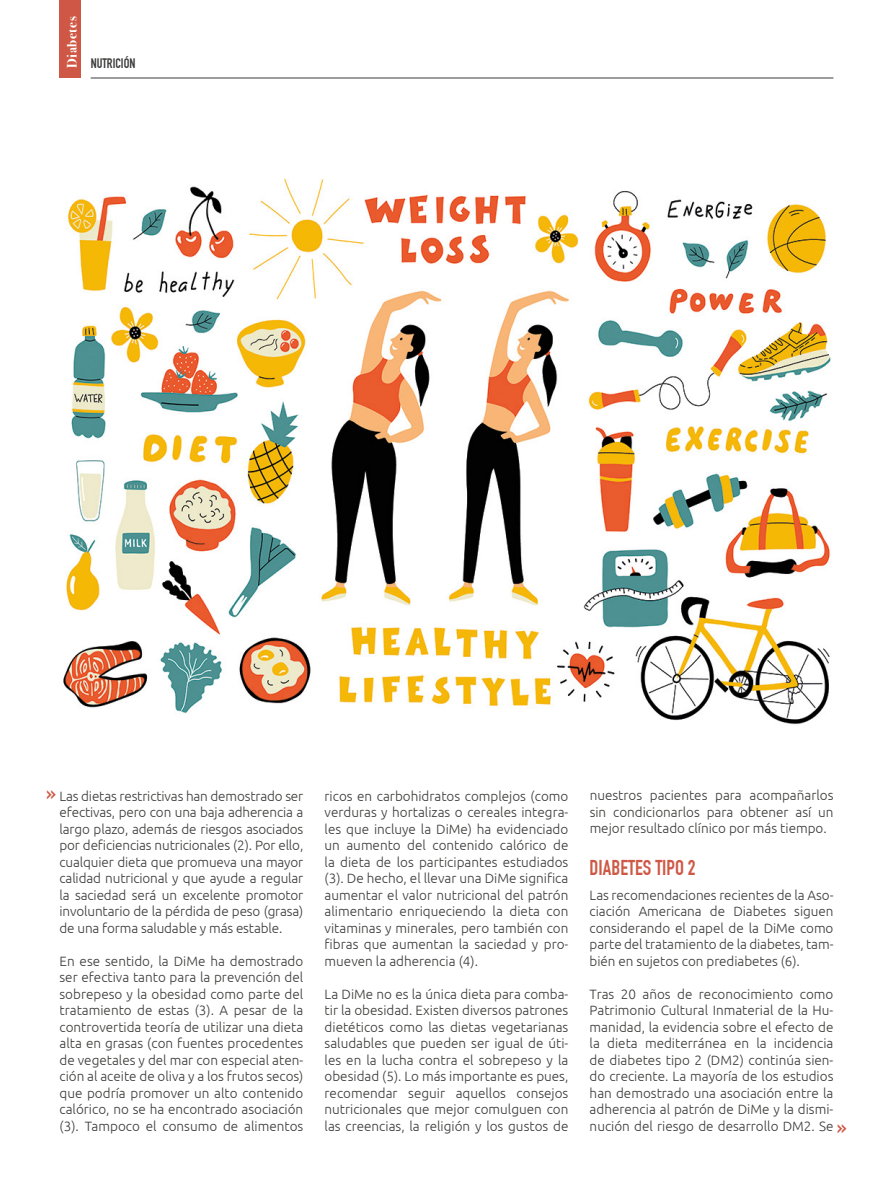
<style>
.page{position:relative;width:893px;height:1191px;background:#fff}
.page>*{position:absolute;margin:0;border:0;box-sizing:border-box;transform-origin:0 0}
.t1{font:22.5px "DIN Engschrift Std";color:#ce5845}
.t2{font:21px "DIN Engschrift Std";color:#ce5845}
.t3{font:300 13.5px/16.5px "Ubuntu";color:#3c3c3b;text-align:justify}
.t4{font:13.5px "DIN Engschrift Std";color:#3c3c3b}
.t5{font:700 13.5px "Bodoni Svty Two ITCTT";letter-spacing:.04em;color:#fff}
</style>
<div class="page">
<hr style="left:91px;top:78px;width:742px;height:1px;background:#3c3c3b">
<div style="left:60px;top:0;width:21px;height:78px;background:#ce5845"></div>
<img style="left:63px;top:179px;width:768px;height:545px">
<p class="t5" style="left:61px;top:68px;width:53px;rotate:-90deg">Diabetes</p>
<p class="t4" style="left:91px;top:55px;width:46px">NUTRICIÓN</p>
<h1 class="t1" style="left:46px;top:779px;width:11px">»</h1>
<p class="t3" style="left:60px;top:787px;width:245px">Las dietas restrictivas han demostrado ser efectivas, pero con una baja adherencia a largo plazo, además de riesgos asociados por deficiencias nutricionales (2). Por ello, cualquier dieta que promueva una mayor calidad nutricional y que ayude a regular la saciedad será un excelente promotor involuntario de la pérdida de peso (grasa) de una forma saludable y más estable.</p>
<p class="t3" style="left:60px;top:952px;width:245px">En ese sentido, la DiMe ha demostrado ser efectiva tanto para la prevención del sobrepeso y la obesidad como parte del tratamiento de estas (3). A pesar de la controvertida teoría de utilizar una dieta alta en grasas (con fuentes procedentes de vegetales y del mar con especial aten&shy;ción al aceite de oliva y a los frutos secos) que podría promover un alto contenido calórico, no se ha encontrado asociación (3). Tampoco el consumo de alimentos</p>
<p class="t3" style="left:325px;top:787px;width:245px">ricos en carbohidratos complejos (como verduras y hortalizas o cereales integra&shy;les que incluye la DiMe) ha evidenciado un aumento del contenido calórico de la dieta de los participantes estudiados (3). De hecho, el llevar una DiMe significa aumentar el valor nutricional del patrón alimentario enriqueciendo la dieta con vitaminas y minerales, pero también con fibras que aumentan la saciedad y pro&shy;mueven la adherencia (4).</p>
<p class="t3" style="left:325px;top:985px;width:245px">La DiMe no es la única dieta para comba&shy;tir la obesidad. Existen diversos patrones dietéticos como las dietas vegetarianas saludables que pueden ser igual de úti&shy;les en la lucha contra el sobrepeso y la obesidad (5). Lo más importante es pues, recomendar seguir aquellos consejos nutricionales que mejor comulguen con las creencias, la religión y los gustos de</p>
<p class="t3" style="left:590px;top:787px;width:245px">nuestros pacientes para acompañarlos sin condicionarlos para obtener así un mejor resultado clínico por más tiempo.</p>
<h2 class="t2" style="left:590px;top:855px;width:108px">DIABETES TIPO 2</h2>
<p class="t3" style="left:590px;top:886px;width:245px">Las recomendaciones recientes de la Aso&shy;ciación Americana de Diabetes siguen considerando el papel de la DiMe como parte del tratamiento de la diabetes, tam&shy;bién en sujetos con prediabetes (6).</p>
<p class="t3" style="left:590px;top:985px;width:245px">Tras 20 años de reconocimiento como Patrimonio Cultural Inmaterial de la Hu&shy;manidad, la evidencia sobre el efecto de la dieta mediterránea en la incidencia de diabetes tipo 2 (DM2) continúa sien&shy;do creciente. La mayoría de los estudios han demostrado una asociación entre la adherencia al patrón de DiMe y la dismi&shy;nución del riesgo de desarrollo DM2. Se</p>
<h1 class="t1" style="left:837px;top:1114px;width:11px">»</h1>
</div>
